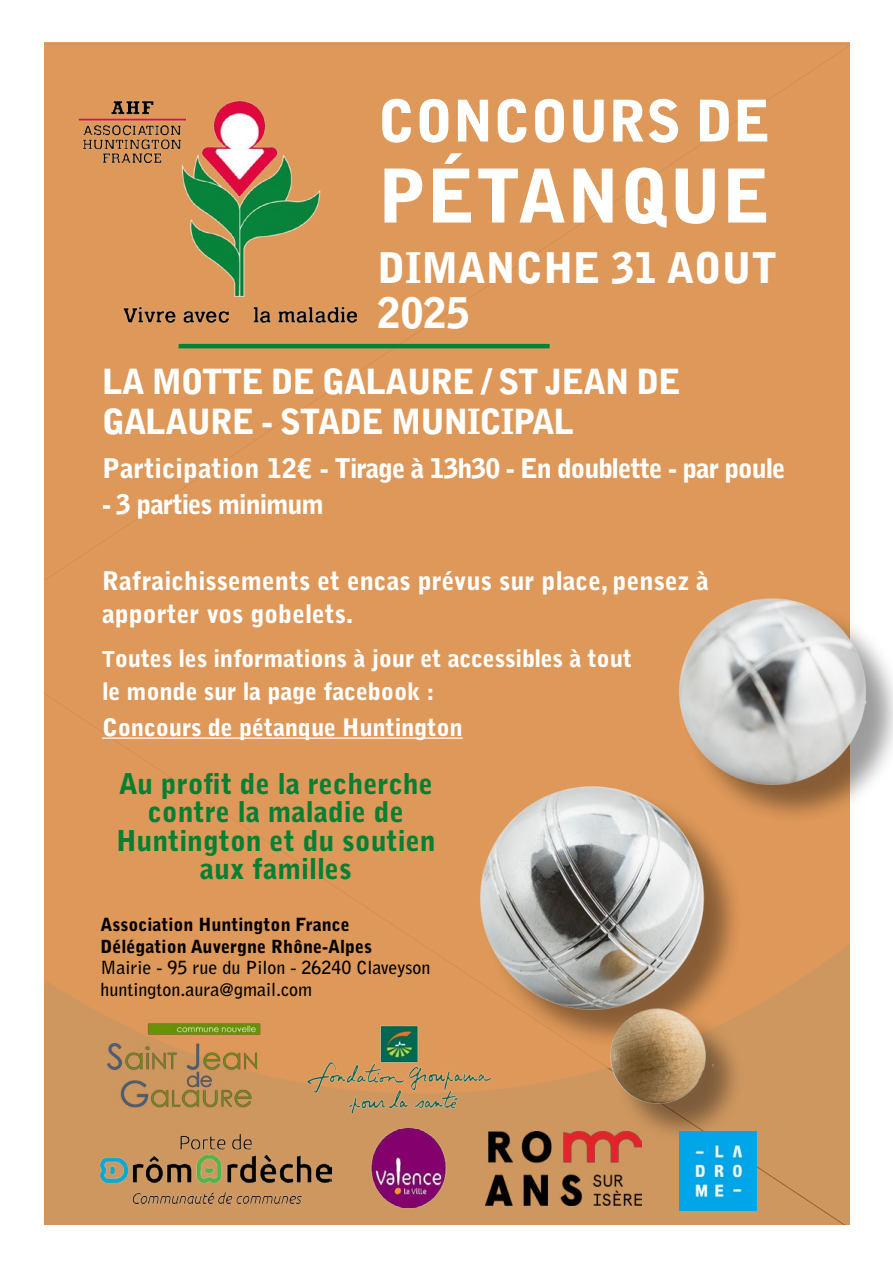
<style>
.page{position:relative;width:893px;height:1263px;background:#fff}
.page>*{position:absolute;margin:0;border:0;box-sizing:border-box;transform-origin:0 0}
.t1{font:900 73.5px "Bell Gothic Std";color:#fff}
.t2{font:900 57px "Bell Gothic Std";letter-spacing:-.01em;color:#fff}
.t3{font:900 42px/45px "Bell Gothic Std";letter-spacing:-.01em;color:#fff}
.t4{font:900 34.5px/40.5px "Bell Gothic Std";letter-spacing:-.04em;color:#fff}
.t5{font:900 28.5px/28.5px "Bell Gothic Std";color:#058033;text-align:center}
.t6{font:900 27px "Bell Gothic Std";letter-spacing:-.04em;color:#fff}
.t7{font:900 25.5px/33px "Bell Gothic Std";color:#fff}
.t8{font:900 24px/33px "Bell Gothic Std";letter-spacing:-.01em;color:#fff}
.t9{font:700 18px/21.6px "Bell Gothic Std";color:#000}
.t10{font:900 18px/21.6px "Bell Gothic Std";color:#000}
.s1{font-family:"Calibri";font-weight:700;font-size:25.5px}
</style>
<div class="page">
<div style="left:44px;top:43px;width:807px;height:1182px;background:#ce9760"></div>
<div style="left:44px;top:42px;width:806px;height:1039px;background:#de9859"></div>
<div style="left:850px;top:2px;width:43px;height:1261px;background:#fff"></div>
<img style="left:65px;top:79px;width:306px;height:259px">
<div style="left:484px;top:602px;width:409px;height:541px;background:#000;opacity:.39"></div>
<img style="left:437px;top:565px;width:436px;height:558px">
<hr style="left:102px;top:737px;width:361px;height:2px;background:#fff">
<img style="left:680px;top:1132px;width:77px;height:78px">
<img style="left:293px;top:1013px;width:214px;height:100px">
<img style="left:370px;top:1128px;width:77px;height:81px">
<hr style="left:179px;top:344px;width:371px;height:4px;background:#008139">
<img style="left:100px;top:1020px;width:166px;height:88px">
<img style="left:101px;top:1134px;width:231px;height:69px">
<img style="left:486px;top:1132px;width:155px;height:73px">
<h2 class="t2" style="left:378px;top:88px;width:395px">CONCOURS DE</h2>
<h1 class="t1" style="left:378px;top:153px;width:395px">PÉTANQUE</h1>
<h3 class="t3" style="left:378px;top:245px;width:401px">DIMANCHE 31 AOUT<br>2025</h3>
<h3 class="t4" style="left:102px;top:361px;width:580px">LA MOTTE DE GALAURE / ST JEAN DE<br>GALAURE - STADE MUNICIPAL</h3>
<p class="t6" style="left:102px;top:452px;width:685px">Participation 12€ - Tirage à 13h30 - En doublette - par poule</p>
<p class="t6" style="left:102px;top:488px;width:223px">- 3 parties minimum</p>
<p class="t7" style="left:102px;top:565px;width:608px">Rafraichissements et encas prévus sur place, pensez à apporter vos gobelets.</p>
<p class="t8" style="left:102px;top:642px;width:532px"><span class="s1">T</span>outes les informations à jour et accessibles à tout le monde sur la page facebook :</p>
<p class="t8" style="left:102px;top:711px;width:362px">Concours de pétanque Huntington</p>
<p class="t5" style="left:116px;top:770px;width:321px">Au profit de la recherche contre la maladie de<br>Huntington et du soutien aux familles</p>
<p class="t10" style="left:101px;top:914px;width:273px">Association Huntington France<br>Délégation Auvergne Rhône-Alpes</p>
<p class="t9" style="left:101px;top:957px;width:331px">Mairie - 95 rue du Pilon - 26240 Claveyson huntington.aura@gmail.com</p>
</div>
